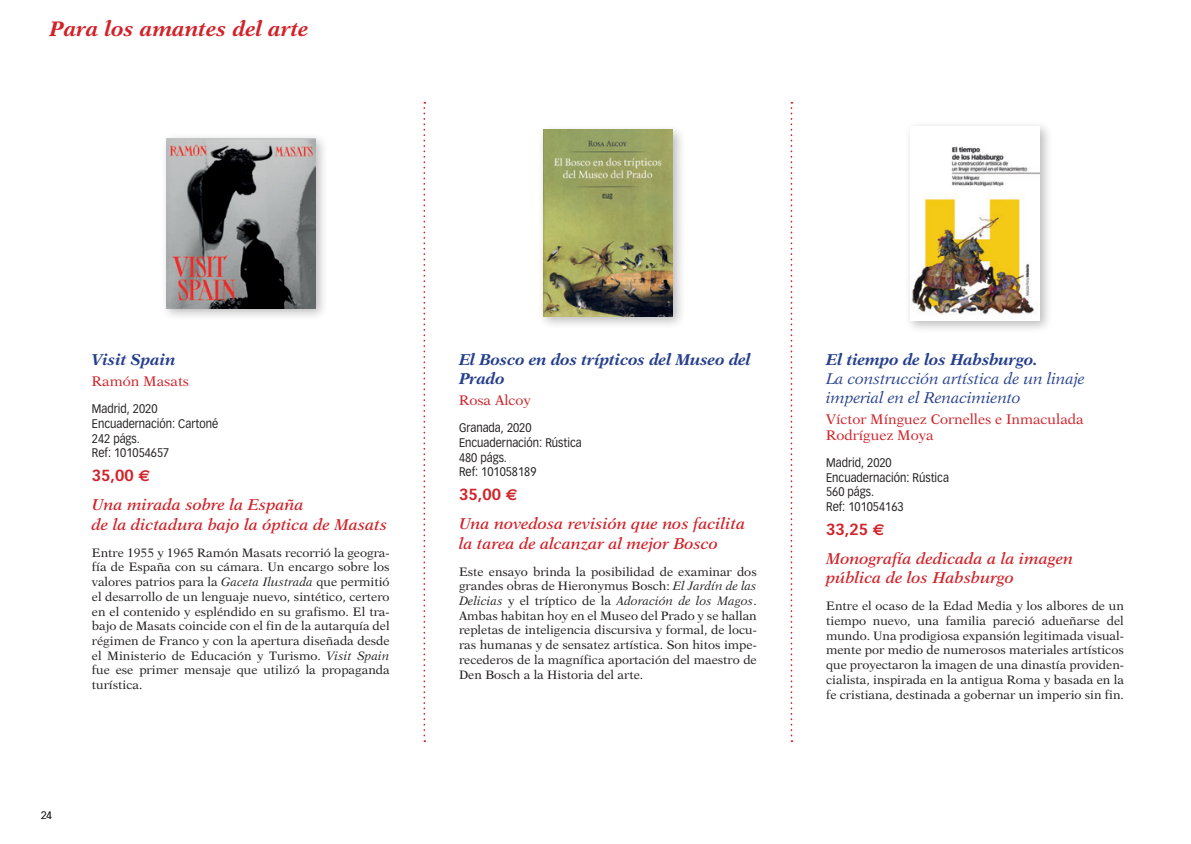
<style>
.page{position:relative;width:1191px;height:844px;background:#fff}
.page>*{position:absolute;margin:0;border:0;box-sizing:border-box;transform-origin:0 0}
.t1{font:italic 700 21px "New Aster";color:#d1232a}
.t2{font:italic 600 15.75px/19.2px "New Aster";color:#d1232a}
.t3{font:italic 700 15.75px/18.9px "New Aster";letter-spacing:-.01em;color:#253f8e}
.t4{font:italic 15.75px/18.9px "New Aster";letter-spacing:-.01em;color:#253f8e}
.t5{font:700 15.75px "Vectora LH";color:#d1232a}
.t6{font:14px/15.8px "New Aster";color:#d1232a}
.t7{font:12.25px/14.7px "New Aster";color:#231f20;text-align:justify}
.t8{font:12.25px/14.7px "Vectora LH";color:#231f20;scale:.9 1}
.t9{font:300 10.5px "Vectora LH";color:#231f20}
.s1{font-family:"Euro Sans"}
.s2{font-style:italic}
</style>
<div class="page">
<svg style="left:423px;top:102px;width:2px;height:639px"></svg>
<svg style="left:790px;top:102px;width:2px;height:639px"></svg>
<div style="left:161px;top:133px;width:167px;height:188px;background:#231f20;opacity:.3"></div>
<img style="left:166px;top:138px;width:149px;height:170px">
<div style="left:537px;top:124px;width:148px;height:206px;background:#231f20;opacity:.3"></div>
<img style="left:543px;top:130px;width:129px;height:187px">
<div style="left:904px;top:121px;width:148px;height:212px;background:#231f20;opacity:.3"></div>
<img style="left:910px;top:126px;width:129px;height:194px">
<h1 class="t1" style="left:50px;top:16px;width:260px">Para los amantes del arte</h1>
<p class="t3" style="left:92px;top:350px;width:85px">Visit Spain</p>
<p class="t6" style="left:92px;top:373px;width:99px">Ramón Masats</p>
<p class="t8" style="left:92px;top:401px;width:142px">Madrid, 2020<br>Encuadernación: Cartoné<br>242 págs.<br>Ref: 101054657</p>
<p class="t5" style="left:92px;top:466px;width:60px">35,00 <span class="s1">€</span></p>
<p class="t2" style="left:92px;top:495px;width:297px">Una mirada sobre la España<br>de la dictadura bajo la óptica de Masats</p>
<p class="t7" style="left:92px;top:545px;width:299px">Entre 1955 y 1965 Ramón Masats recorrió la geogra&shy;fía de España con su cámara. Un encargo sobre los valores patrios para la <span class="s2">Gaceta Ilustrada</span> que permitió el desarrollo de un lenguaje nuevo, sintético, certero en el contenido y espléndido en su grafismo. El tra&shy;bajo de Masats coincide con el fin de la autarquía del régimen de Franco y con la apertura diseñada desde el Ministerio de Educación y Turismo. <span class="s2">Visit Spain </span>fue ese primer mensaje que utilizó la propaganda turística.</p>
<p class="t9" style="left:41px;top:809px;width:12px">24</p>
<p class="t3" style="left:459px;top:350px;width:293px">El Bosco en dos trípticos del Museo del<br>Prado</p>
<p class="t6" style="left:459px;top:392px;width:73px">Rosa Alcoy</p>
<p class="t8" style="left:459px;top:420px;width:138px">Granada, 2020<br>Encuadernación: Rústica<br>480 págs.<br>Ref: 101058189</p>
<p class="t5" style="left:459px;top:485px;width:60px">35,00 <span class="s1">€</span></p>
<p class="t2" style="left:459px;top:514px;width:288px">Una novedosa revisión que nos facilita la tarea de alcanzar al mejor Bosco</p>
<p class="t7" style="left:459px;top:563px;width:299px">Este ensayo brinda la posibilidad de examinar dos grandes obras de Hieronymus Bosch: <span class="s2">El Jardín de las Delicias</span> y el tríptico de la <span class="s2">Adoración de los Magos</span>.<br>Ambas habitan hoy en el Museo del Prado y se hallan repletas de inteligencia discursiva y formal, de locu&shy;ras humanas y de sensatez artística. Son hitos impe&shy;recederos de la magnífica aportación del maestro de Den Bosch a la Historia del arte.</p>
<p class="t3" style="left:826px;top:350px;width:213px">El tiempo de los Habsburgo.</p>
<p class="t4" style="left:826px;top:369px;width:260px">La construcción artística de un linaje imperial en el Renacimiento</p>
<p class="t6" style="left:826px;top:411px;width:259px">Víctor Mínguez Cornelles e Inmaculada<br>Rodríguez Moya</p>
<p class="t8" style="left:826px;top:455px;width:138px">Madrid, 2020<br>Encuadernación: Rústica<br>560 págs.<br>Ref: 101054163</p>
<p class="t5" style="left:826px;top:519px;width:60px">33,25 <span class="s1">€</span></p>
<p class="t2" style="left:826px;top:548px;width:249px">Monografía dedicada a la imagen pública de los Habsburgo</p>
<p class="t7" style="left:826px;top:598px;width:299px">Entre el ocaso de la Edad Media y los albores de un tiempo nuevo, una familia pareció adueñarse del mundo. Una prodigiosa expansión legitimada visual&shy;mente por medio de numerosos materiales artísticos que proyectaron la imagen de una dinastía providen&shy;cialista, inspirada en la antigua Roma y basada en la fe cristiana, destinada a gobernar un imperio sin fin.</p>
</div>
